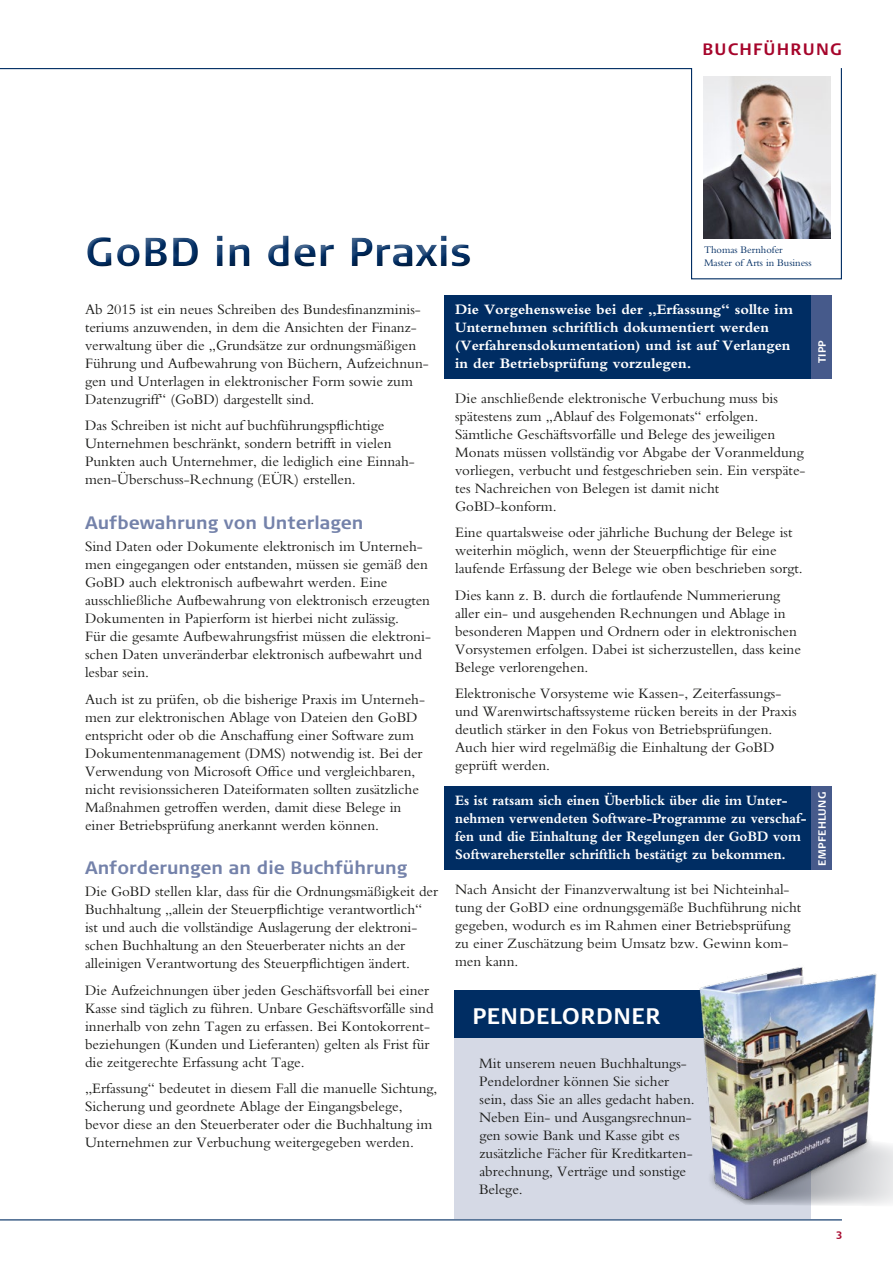
<style>
.page{position:relative;width:893px;height:1263px;background:#fff}
.page>*{position:absolute;margin:0;border:0;box-sizing:border-box;transform-origin:0 0}
.t1{font:700 40.5px "Signa Normal";letter-spacing:.01em;color:#002d63}
.t2{font:700 22.5px "Signa Normal";letter-spacing:.025em;color:#fff}
.t3{font:700 18px "Signa Normal";color:#7482aa}
.t4{font:700 16.5px "Signa Normal";letter-spacing:.075em;color:#a6052b}
.t5{font:15px/18px "Bembo";color:#1a1a18}
.t6{font:700 15px/18px "Bembo";color:#fff;scale:.92 1}
.t7{font:700 15px/18px "Bembo";color:#fff}
.t8{font:10.5px/13.5px "Bembo";color:#002d63}
.t9{font:700 10.5px "Signa Normal";letter-spacing:.025em;color:#fff}
.t10{font:700 10.5px "Signa Normal";color:#a6052b}
</style>
<div class="page">
<div style="left:454px;top:1006px;width:357px;height:213px;background:#d5d9e5"></div>
<div style="left:445px;top:295px;width:367px;height:83px;background:#002d63"></div>
<div style="left:445px;top:787px;width:367px;height:83px;background:#002d63"></div>
<div style="left:454px;top:990px;width:357px;height:47px;background:#002d63"></div>
<div style="left:811px;top:295px;width:20px;height:83px;background:#465a8b"></div>
<div style="left:811px;top:787px;width:20px;height:83px;background:#465a8b"></div>
<img style="left:674px;top:967px;width:219px;height:239px">
<hr style="left:0;top:1219px;width:842px;height:1px;background:#002d63">
<svg style="left:0;top:68px;width:842px;height:212px"></svg>
<img style="left:703px;top:76px;width:127px;height:162px">
<h1 class="t1" style="left:85px;top:228px;width:388px">GoBD in der Praxis</h1>
<p class="t4" style="left:702px;top:39px;width:141px">BUCHFÜHRUNG</p>
<p class="t8" style="left:704px;top:242px;width:109px">Thomas Bernhofer<br>Master of Arts in Business</p>
<p class="t5" style="left:85px;top:300px;width:345px">Ab 2015 ist ein neues Schreiben des Bundesfinanzminis&shy;teriums anzuwenden, in dem die Ansichten der Finanz&shy;verwaltung über die „Grundsätze zur ordnungsmäßigen Führung und Aufbewahrung von Büchern, Aufzeichnun&shy;gen und Unterlagen in elektronischer Form sowie zum Datenzugriff“ (GoBD) dargestellt sind.</p>
<p class="t5" style="left:85px;top:416px;width:331px">Das Schreiben ist nicht auf buchführungspflichtige Unternehmen beschränkt, sondern betrifft in vielen Punkten auch Unternehmer, die lediglich eine Einnah&shy;men-Überschuss-Rechnung (EÜR) erstellen.</p>
<p class="t3" style="left:85px;top:512px;width:280px">Aufbewahrung von Unterlagen</p>
<p class="t5" style="left:85px;top:537px;width:347px">Sind Daten oder Dokumente elektronisch im Unterneh&shy;men eingegangen oder entstanden, müssen sie gemäß den GoBD auch elektronisch aufbewahrt werden. Eine ausschließliche Aufbewahrung von elektronisch erzeugten Dokumenten in Papierform ist hierbei nicht zulässig.<br>Für die gesamte Aufbewahrungsfrist müssen die elektroni&shy;schen Daten unveränderbar elektronisch aufbewahrt und lesbar sein.</p>
<p class="t5" style="left:85px;top:690px;width:341px">Auch ist zu prüfen, ob die bisherige Praxis im Unterneh&shy;men zur elektronischen Ablage von Dateien den GoBD entspricht oder ob die Anschaffung einer Software zum Dokumentenmanagement (DMS) notwendig ist. Bei der Verwendung von Microsoft Office und vergleichbaren, nicht revisionssicheren Dateiformaten sollten zusätzliche Maßnahmen getroffen werden, damit diese Belege in einer Betriebsprüfung anerkannt werden können.</p>
<p class="t3" style="left:85px;top:857px;width:324px">Anforderungen an die Buchführung</p>
<p class="t5" style="left:85px;top:882px;width:355px">Die GoBD stellen klar, dass für die Ordnungsmäßigkeit der Buchhaltung „allein der Steuerpflichtige verantwortlich“ ist und auch die vollständige Auslagerung der elektroni&shy;schen Buchhaltung an den Steuerberater nichts an der alleinigen Verantwortung des Steuerpflichtigen ändert.</p>
<p class="t5" style="left:85px;top:981px;width:350px">Die Aufzeichnungen über jeden Geschäftsvorfall bei einer Kasse sind täglich zu führen. Unbare Geschäftsvorfälle sind innerhalb von zehn Tagen zu erfassen. Bei Kontokorrent&shy;beziehungen (Kunden und Lieferanten) gelten als Frist für die zeitgerechte Erfassung acht Tage.</p>
<p class="t5" style="left:85px;top:1079px;width:354px">„Erfassung“ bedeutet in diesem Fall die manuelle Sichtung, Sicherung und geordnete Ablage der Eingangsbelege, bevor diese an den Steuerberater oder die Buchhaltung im Unternehmen zur Verbuchung weitergegeben werden.</p>
<p class="t7" style="left:455px;top:300px;width:339px">Die Vorgehensweise bei der „Erfassung“ sollte im Unternehmen schriftlich dokumentiert werden (Verfahrensdokumentation) und ist auf Verlangen in der Betriebsprüfung vorzulegen.</p>
<p class="t5" style="left:455px;top:389px;width:352px">Die anschließende elektronische Verbuchung muss bis spätestens zum „Ablauf des Folgemonats“ erfolgen.<br>Sämtliche Geschäftsvorfälle und Belege des jeweiligen Monats müssen vollständig vor Abgabe der Voranmeldung vorliegen, verbucht und festgeschrieben sein. Ein verspäte&shy;tes Nachreichen von Belegen ist damit nicht GoBD-konform.</p>
<p class="t5" style="left:455px;top:523px;width:349px">Eine quartalsweise oder jährliche Buchung der Belege ist weiterhin möglich, wenn der Steuerpflichtige für eine laufende Erfassung der Belege wie oben beschrieben sorgt.</p>
<p class="t5" style="left:455px;top:586px;width:347px">Dies kann z. B. durch die fortlaufende Nummerierung aller ein- und ausgehenden Rechnungen und Ablage in besonderen Mappen und Ordnern oder in elektronischen Vorsystemen erfolgen. Dabei ist sicherzustellen, dass keine Belege verlorengehen.</p>
<p class="t5" style="left:455px;top:684px;width:343px">Elektronische Vorsysteme wie Kassen-, Zeiterfassungs&shy;und Warenwirtschaftssysteme rücken bereits in der Praxis deutlich stärker in den Fokus von Betriebsprüfungen.<br>Auch hier wird regelmäßig die Einhaltung der GoBD geprüft werden.</p>
<p class="t6" style="left:455px;top:792px;width:383px">Es ist ratsam sich einen Überblick über die im Unter&shy;nehmen verwendeten Software-Programme zu verschaf&shy;fen und die Einhaltung der Regelungen der GoBD vom Softwarehersteller schriftlich bestätigt zu bekommen.</p>
<p class="t5" style="left:455px;top:880px;width:348px">Nach Ansicht der Finanzverwaltung ist bei Nichteinhal&shy;tung der GoBD eine ordnungsgemäße Buchführung nicht gegeben, wodurch es im Rahmen einer Betriebsprüfung zu einer Zuschätzung beim Umsatz bzw. Gewinn kom&shy;men kann.</p>
<p class="t9" style="left:816px;top:363px;width:25px;rotate:-90deg">TIPP</p>
<p class="t9" style="left:816px;top:865px;width:75px;rotate:-90deg">EMPFEHLUNG</p>
<h2 class="t2" style="left:473px;top:1003px;width:190px">PENDELORDNER</h2>
<p class="t5" style="left:479px;top:1054px;width:217px">Mit unserem neuen Buchhaltungs-<br>Pendelordner können Sie sicher sein, dass Sie an alles gedacht haben.<br>Neben Ein- und Ausgangsrechnun&shy;gen sowie Bank und Kasse gibt es zusätzliche Fächer für Kreditkarten&shy;abrechnung, Verträge und sonstige<br>Belege.</p>
<p class="t10" style="left:836px;top:1227px;width:7px">3</p>
</div>
